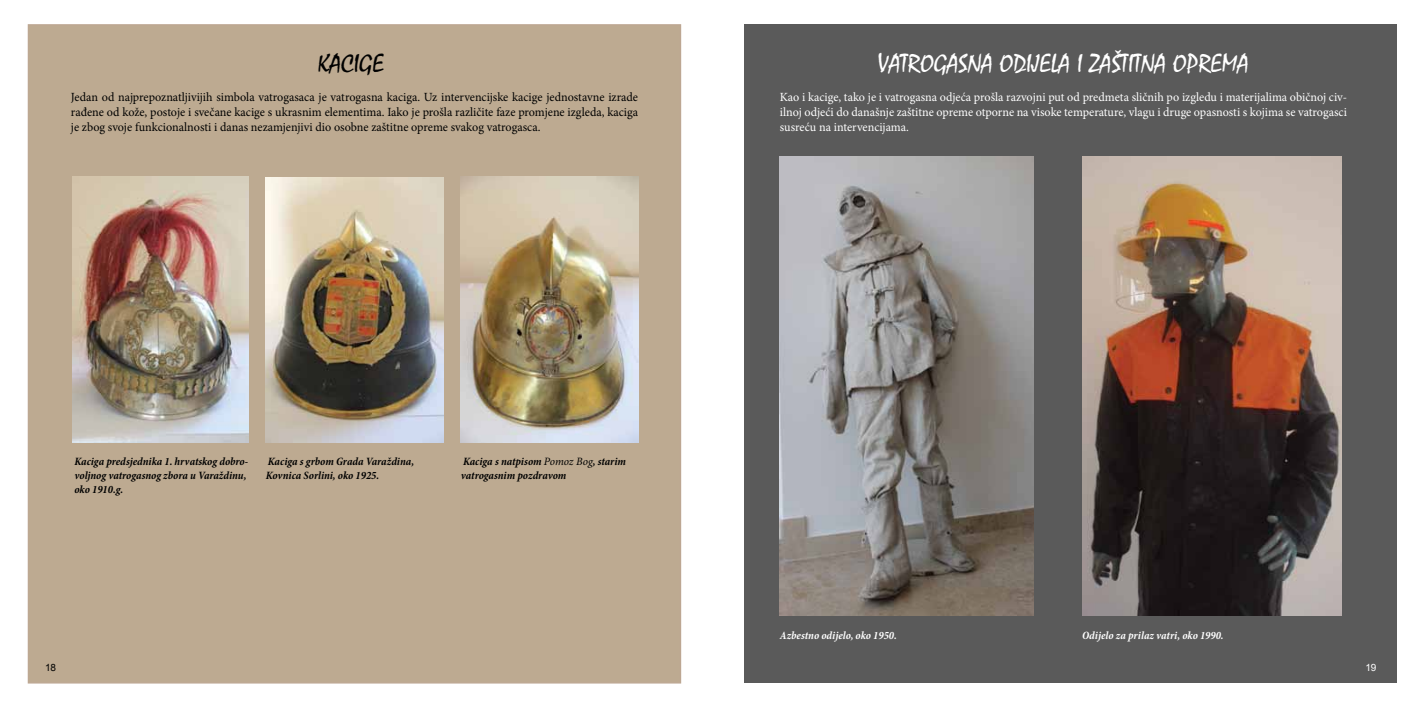
<style>
.page{position:relative;width:1418px;height:709px;background:#fff}
.page>*{position:absolute;margin:0;border:0;box-sizing:border-box;transform-origin:0 0}
.t1{font:26.25px "Mistral";color:#fff}
.t2{font:26.25px "Mistral";color:#000}
.t3{font:12.5px/15px "Minion Pro";color:#000;text-align:justify}
.t4{font:12.5px/15px "Minion Pro";color:#fff;text-align:justify}
.t5{font:italic 700 condensed 11.25px/13.5px "Minion Pro";letter-spacing:-.005em;color:#000}
.t6{font:italic 700 condensed 11.25px "Minion Pro";color:#fff}
.t7{font:10px "Arial";color:#000}
.t8{font:10px "Arial";color:#fff}
.s1{font-weight:400;font-stretch:normal}
</style>
<div class="page">
<div style="left:744px;top:25px;width:652px;height:658px;background:#5a5a5a"></div>
<div style="left:28px;top:24px;width:653px;height:659px;background:#bdaa91"></div>
<img style="left:72px;top:177px;width:176px;height:265px">
<img style="left:460px;top:176px;width:178px;height:266px">
<img style="left:266px;top:178px;width:177px;height:264px">
<img style="left:780px;top:157px;width:253px;height:459px">
<img style="left:1082px;top:157px;width:259px;height:459px">
<p class="t2" style="left:318px;top:48px;width:67px">KACIGE</p>
<p class="t3" style="left:71px;top:90px;width:568px">Jedan od najprepoznatljivijih simbola vatrogasaca je vatrogasna kaciga. Uz intervencijske kacige jednostavne izrade rađene od kože, postoje i svečane kacige s ukrasnim elementima. Iako je prošla različite faze promjene izgleda, kaciga je zbog svoje funkcionalnosti i danas nezamjenjivi dio osobne zaštitne opreme svakog vatrogasca.</p>
<p class="t5" style="left:74px;top:455px;width:175px">Kaciga predsjednika 1. hrvatskog dobro&shy;voljnog vatrogasnog zbora u Varaždinu, oko 1910.g.</p>
<p class="t5" style="left:266px;top:455px;width:150px">Kaciga s grbom Grada Varaždina,<br>Kovnica Sorlini, oko 1925.</p>
<p class="t5" style="left:461px;top:455px;width:167px">Kaciga s natpisom <span class="s1">Pomoz Bog</span>, starim vatrogasnim pozdravom</p>
<p class="t1" style="left:878px;top:48px;width:372px">VATROGASNA ODIJELA I ZAŠTITNA OPREMA</p>
<p class="t4" style="left:780px;top:90px;width:568px">Kao i kacige, tako je i vatrogasna odjeća prošla razvojni put od predmeta sličnih po izgledu i materijalima običnoj civ&shy;ilnoj odjeći do današnje zaštitne opreme otporne na visoke temperature, vlagu i druge opasnosti s kojima se vatrogasci susreću na intervencijama.</p>
<p class="t6" style="left:780px;top:628px;width:118px">Azbestno odijelo, oko 1950.</p>
<p class="t6" style="left:1082px;top:628px;width:143px">Odijelo za prilaz vatri, oko 1990.</p>
<p class="t7" style="left:45px;top:661px;width:13px">18</p>
<p class="t8" style="left:1365px;top:661px;width:13px">19</p>
</div>
